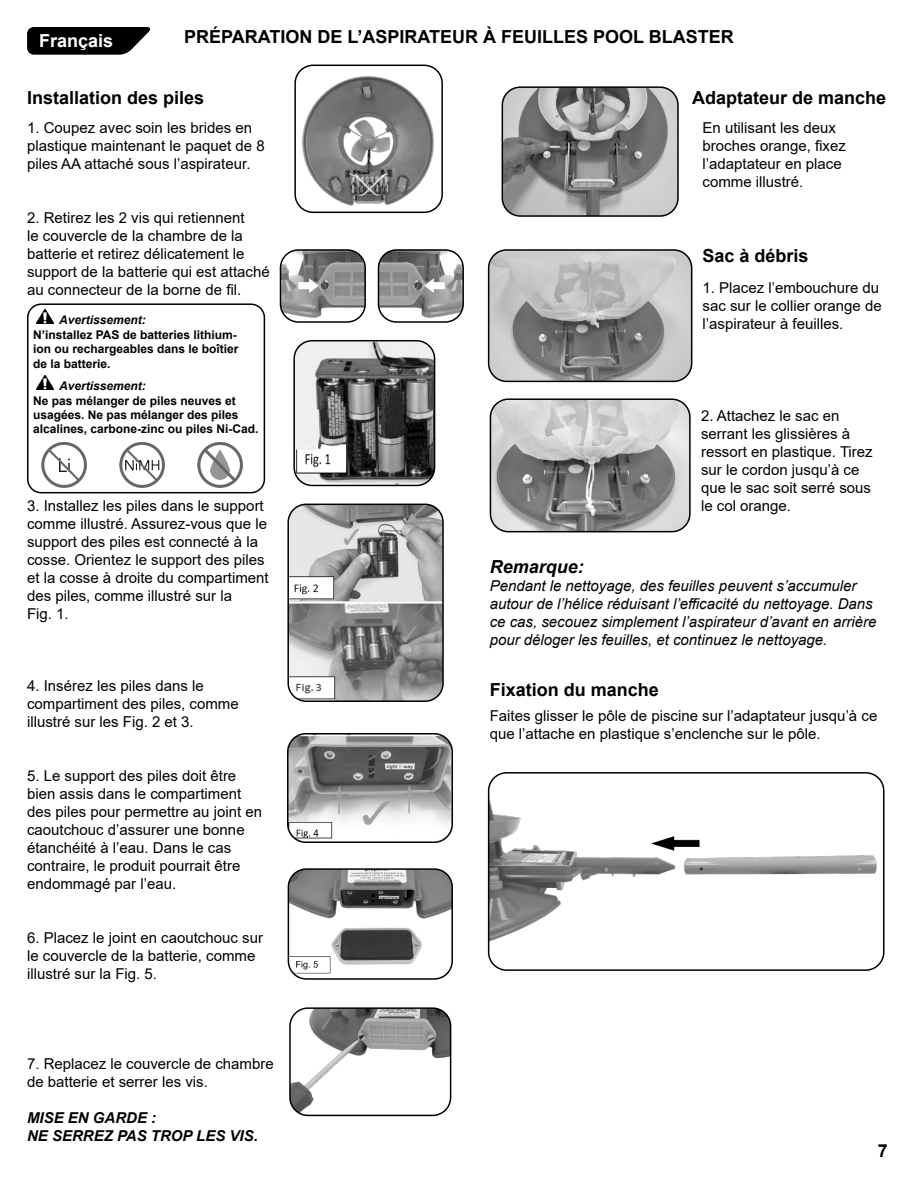
<style>
.page{position:relative;width:918px;height:1188px;background:#fff}
.page>*{position:absolute;margin:0;border:0;box-sizing:border-box;transform-origin:0 0}
.t1{font:700 18px "Arial";color:#000}
.t2{font:italic 700 18px "Arial";color:#000}
.t3{font:700 18px "Arial";color:#fff}
.t4{font:15px/18px "Arial";color:#000}
.t5{font:italic 15px/18px "Arial";color:#000}
.t6{font:italic 700 15px "Arial";color:#000}
.t7{font:700 12px/14.4px "Arial";color:#000}
.t8{font:italic 700 12px "Arial";color:#000}
</style>
<div class="page">
<img style="left:288px;top:733px;width:165px;height:109px">
<img style="left:41px;top:442px;width:46px;height:46px">
<img style="left:119px;top:442px;width:46px;height:46px">
<div style="left:27px;top:303px;width:238px;height:190px;border:2px solid #000;border-radius:14px"></div>
<img style="left:197px;top:442px;width:46px;height:46px">
<img style="left:37px;top:309px;width:16px;height:15px">
<img style="left:37px;top:375px;width:16px;height:15px">
<svg style="left:27px;top:27px;width:124px;height:28px;background:#1c1c1c"></svg>
<img style="left:296px;top:341px;width:139px;height:144px">
<div style="left:293px;top:340px;width:142px;height:146px;border:2px solid #000;border-radius:18px"></div>
<img style="left:290px;top:504px;width:153px;height:195px">
<div style="left:287px;top:504px;width:157px;height:198px;border:2px solid #000;border-radius:18px"></div>
<img style="left:502px;top:89px;width:174px;height:127px">
<div style="left:502px;top:86px;width:177px;height:131px;border:2px solid #000;border-radius:18px"></div>
<img style="left:489px;top:250px;width:203px;height:131px">
<div style="left:488px;top:249px;width:204px;height:133px;border:2px solid #000;border-radius:18px"></div>
<img style="left:490px;top:401px;width:198px;height:131px">
<div style="left:490px;top:398px;width:201px;height:134px;border:2px solid #000;border-radius:18px"></div>
<img style="left:297px;top:65px;width:145px;height:147px">
<div style="left:294px;top:65px;width:149px;height:148px;border:2px solid #000;border-radius:18px"></div>
<img style="left:489px;top:773px;width:393px;height:197px">
<div style="left:488px;top:772px;width:397px;height:199px;border:2px solid #000;border-radius:18px"></div>
<img style="left:280px;top:252px;width:83px;height:68px">
<div style="left:280px;top:249px;width:86px;height:74px;border:2px solid #000;border-radius:18px"></div>
<img style="left:378px;top:252px;width:83px;height:68px">
<div style="left:378px;top:249px;width:86px;height:74px;border:2px solid #000;border-radius:18px"></div>
<img style="left:288px;top:871px;width:162px;height:106px">
<div style="left:288px;top:868px;width:165px;height:112px;border:2px solid #000;border-radius:18px"></div>
<img style="left:292px;top:1010px;width:159px;height:105px">
<div style="left:289px;top:1007px;width:162px;height:109px;border:2px solid #000;border-radius:18px"></div>
<p class="t3" style="left:39px;top:28px;width:76px">Français</p>
<p class="t1" style="left:184px;top:24px;width:551px">PRÉPARATION DE L’ASPIRATEUR À FEUILLES POOL BLASTER</p>
<p class="t1" style="left:27px;top:85px;width:179px">Installation des piles</p>
<p class="t4" style="left:27px;top:119px;width:239px">1. Coupez avec soin les brides en plastique maintenant le paquet de 8 piles AA attaché sous l’aspirateur.</p>
<p class="t4" style="left:27px;top:209px;width:244px">2. Retirez les 2 vis qui retiennent<br>le couvercle de la chambre de la batterie et retirez délicatement le support de la batterie qui est attaché au connecteur de la borne de fil.</p>
<p class="t8" style="left:59px;top:312px;width:88px">Avertissement:</p>
<p class="t7" style="left:33px;top:328px;width:207px">N’installez PAS de batteries lithium&shy;ion ou rechargeables dans le boîtier de la batterie.</p>
<p class="t8" style="left:59px;top:378px;width:88px">Avertissement:</p>
<p class="t7" style="left:33px;top:393px;width:227px">Ne pas mélanger de piles neuves et usagées. Ne pas mélanger des piles alcalines, carbone-zinc ou piles Ni-Cad.</p>
<p class="t4" style="left:27px;top:497px;width:243px">3. Installez les piles dans le support comme illustré. Assurez-vous que le support des piles est connecté à la cosse. Orientez le support des piles et la cosse à droite du compartiment des piles, comme illustré sur la</p>
<p class="t4" style="left:27px;top:605px;width:43px">Fig. 1.</p>
<p class="t4" style="left:27px;top:677px;width:213px">4. Insérez les piles dans le compartiment des piles, comme illustré sur les Fig. 2 et 3.</p>
<p class="t4" style="left:27px;top:767px;width:237px">5. Le support des piles doit être bien assis dans le compartiment des piles pour permettre au joint en caoutchouc d’assurer une bonne étanchéité à l’eau. Dans le cas contraire, le produit pourrait être endommagé par l’eau.</p>
<p class="t4" style="left:27px;top:929px;width:237px">6. Placez le joint en caoutchouc sur le couvercle de la batterie, comme illustré sur la Fig. 5.</p>
<p class="t4" style="left:27px;top:1055px;width:248px">7. Replacez le couvercle de chambre de batterie et serrer les vis.</p>
<p class="t6" style="left:27px;top:1108px;width:131px">MISE EN GARDE :</p>
<p class="t6" style="left:27px;top:1126px;width:232px">NE SERREZ PAS TROP LES VIS.</p>
<p class="t1" style="left:692px;top:85px;width:196px">Adaptateur de manche</p>
<p class="t4" style="left:703px;top:119px;width:145px">En utilisant les deux broches orange, fixez l’adaptateur en place comme illustré.</p>
<p class="t1" style="left:703px;top:243px;width:108px">Sac à débris</p>
<p class="t4" style="left:703px;top:279px;width:181px">1. Placez l’embouchure du sac sur le collier orange de l’aspirateur à feuilles.</p>
<p class="t4" style="left:701px;top:407px;width:173px">2. Attachez le sac en serrant les glissières à ressort en plastique. Tirez sur le cordon jusqu’à ce que le sac soit serré sous le col orange.</p>
<p class="t2" style="left:490px;top:555px;width:96px">Remarque:</p>
<p class="t5" style="left:490px;top:577px;width:388px">Pendant le nettoyage, des feuilles peuvent s’accumuler autour de l’hélice réduisant l’efficacité du nettoyage. Dans ce cas, secouez simplement l’aspirateur d’avant en arrière pour déloger les feuilles, et continuez le nettoyage.</p>
<p class="t1" style="left:490px;top:677px;width:171px">Fixation du manche</p>
<p class="t4" style="left:490px;top:707px;width:389px">Faites glisser le pôle de piscine sur l’adaptateur jusqu’à ce que l’attache en plastique s’enclenche sur le pôle.</p>
<p class="t1" style="left:878px;top:1138px;width:12px">7</p>
</div>
